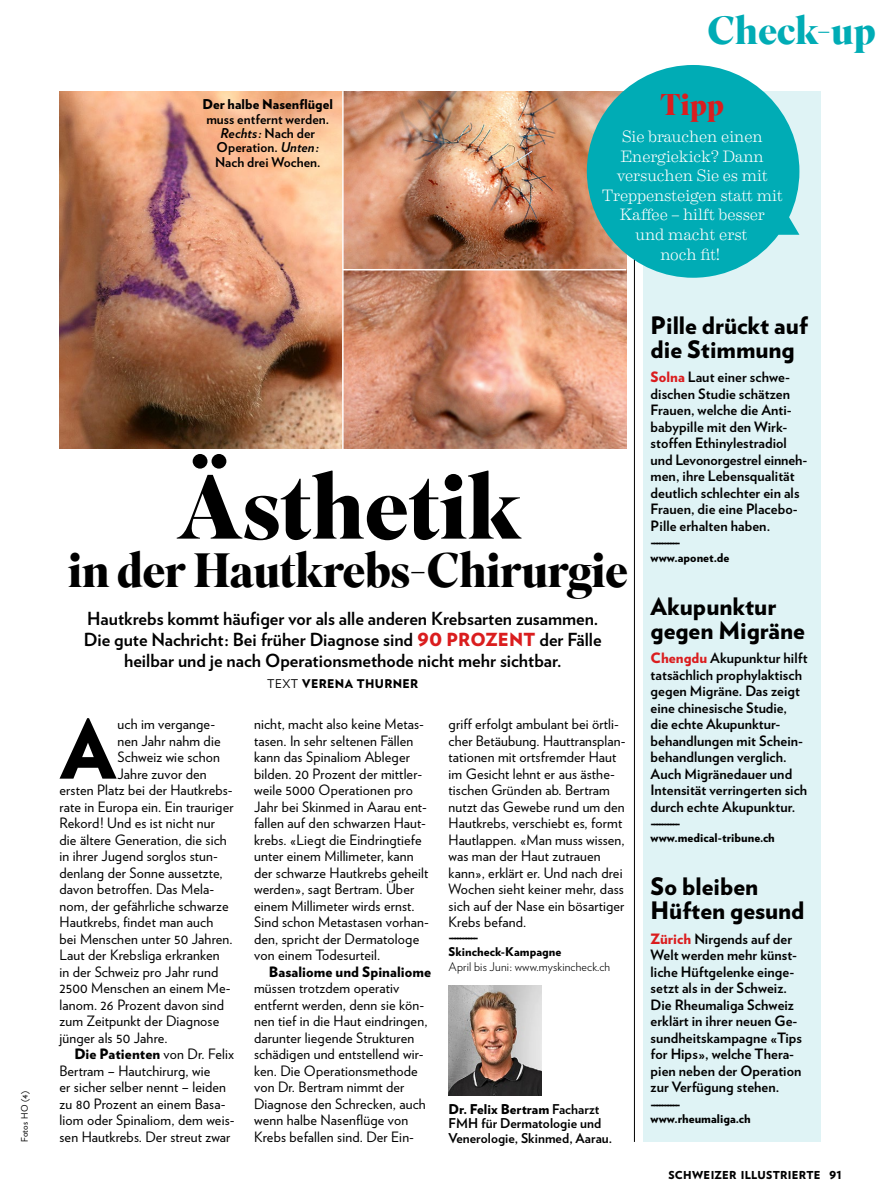
<style>
.page{position:relative;width:893px;height:1200px;background:#fff}
.page>*{position:absolute;margin:0;border:0;box-sizing:border-box;transform-origin:0 0}
._200_TitSup_60_x04_S{font:700 90px "Superior Title";letter-spacing:-.01em;color:#000}
._516___LT_VBook_FS_I{font:900 81.75px "Verlag";color:#000}
._200_TitSup_32_x04_S{font:700 48px "Superior Title";letter-spacing:-.02em;color:#000}
.t1{font:700 39px "Superior Title";letter-spacing:-.01em;color:#00acb5}
._900_Box_Tit_SupBo_2{font:700 30px "Superior Title";color:#da1d1e}
._900_Box_Tit_16_VerB{font:900 24px/24px "Verlag";color:#000}
._300_Lead_12pt_x06_S{font:700 18px/21px "Verlag";color:#000;text-align:center}
._910_Box_Txt_Eames_1{font:300 16.5px/19.5px "Eames Century Modern";letter-spacing:-.01em;color:#fff;text-align:center}
._517_LT_VBook_FS_EZ{font:14.25px/16.5px "Verlag";letter-spacing:.01em;color:#000}
._526_LT_VBold_FS_x08{font:700 14.25px/16.5px "Verlag";letter-spacing:.005em;color:#000}
._516___LT_VBook_FS_I-2{font:14.25px "Verlag";letter-spacing:.01em;color:#000}
._805_Legi_8_0_VLight{font:14.25px "Verlag Black SC800";color:#000}
._526_LT_VBold_FS_x08-2{font:14.25px "Verlag Black SC800";color:#000}
._850___Legi_9_VBold{font:700 13.5px/14.2px "Verlag";letter-spacing:.005em;color:#000}
._805_Legi_8_0_VLight-2{font:900 12px "Verlag";letter-spacing:.005em;color:#000}
._805_Legi_8_0_VLight-3{font:300 12px/14.2px "Verlag";letter-spacing:.01em;color:#000}
._400_AUTOR_VerBlack{font:900 12px "Verlag";letter-spacing:.03em;color:#000}
.t2{font:900 10.95px "Verlag";letter-spacing:.025em;color:#000}
._400_Fotobyline_x12{font:9px "Verlag";letter-spacing:.025em;color:#000}
.s1{font-weight:900}
.s2{font-style:italic}
.s3{font-weight:900;color:#da1d1e}
.s4{font-weight:400}
.s5{font-family:"Verlag Black SC800";font-weight:400}
</style>
<div class="page">
<hr style="left:634px;top:91px;width:1px;height:1050px;background:#000">
<img style="left:60px;top:91px;width:282px;height:357px">
<svg style="left:344px;top:270px;width:282px;height:178px;background:#cf8f73"></svg>
<img style="left:344px;top:91px;width:243px;height:178px">
<img style="left:449px;top:985px;width:92px;height:109px">
<div style="left:643px;top:91px;width:178px;height:1050px;background:#dff3f5"></div>
<svg style="left:587px;top:65px;width:212px;height:213px;background:#30b5bb"></svg>
<p class="_400_Fotobyline_x12" style="left:18px;top:1141px;width:52px;rotate:-90deg">Fotos HO (4)</p>
<p class="_850___Legi_9_VBold" style="left:203px;top:97px;width:132px;text-align:center"><span class="s1">Der halbe Nasenflügel </span>muss entfernt werden.<br><span class="s2">Rechts:</span> Nach der<br>Operation. <span class="s2">Unten:<br></span>Nach drei Wochen.</p>
<p class="t1" style="left:708px;top:6px;width:170px">Check-up</p>
<p class="_900_Box_Tit_SupBo_2" style="left:661px;top:86px;width:65px">Tipp</p>
<p class="_910_Box_Txt_Eames_1" style="left:602px;top:126px;width:183px">Sie brauchen einen<br>Energiekick? Dann versuchen Sie es mit<br>Treppensteigen statt mit<br>Kaffee – hilft besser<br>und macht erst<br>noch fit!</p>
<p class="_900_Box_Tit_16_VerB" style="left:651px;top:312px;width:159px">Pille drückt auf die Stimmung</p>
<p class="_200_TitSup_60_x04_S" style="left:176px;top:451px;width:347px">Ästhetik</p>
<p class="_200_TitSup_32_x04_S" style="left:68px;top:540px;width:562px">in der Hautkrebs-Chirurgie</p>
<p class="_300_Lead_12pt_x06_S" style="left:87px;top:607px;width:513px">Hautkrebs kommt häufiger vor als alle anderen Krebsarten zusammen.</p>
<p class="_300_Lead_12pt_x06_S" style="left:84px;top:628px;width:519px">Die gute Nachricht: Bei früher Diagnose sind <span class="s3">90 PROZENT</span> der Fälle heilbar und je nach Operationsmethode nicht mehr sichtbar.</p>
<p class="_400_AUTOR_VerBlack" style="left:267px;top:674px;width:153px"><span class="s4">TEXT</span> VERENA THURNER</p>
<p class="_516___LT_VBook_FS_I" style="left:60px;top:681px;width:57px">A</p>
<p class="_516___LT_VBook_FS_I-2" style="left:117px;top:713px;width:99px">uch im vergange-</p>
<p class="_516___LT_VBook_FS_I-2" style="left:117px;top:729px;width:105px">nen Jahr nahm die</p>
<p class="_516___LT_VBook_FS_I-2" style="left:117px;top:746px;width:104px">Schweiz wie schon</p>
<p class="_516___LT_VBook_FS_I-2" style="left:117px;top:762px;width:91px">Jahre zuvor den</p>
<p class="_516___LT_VBook_FS_I-2" style="left:60px;top:779px;width:175px">ersten Platz bei der Hautkrebs-</p>
<p class="_516___LT_VBook_FS_I-2" style="left:60px;top:795px;width:176px">rate in Europa ein. Ein trauriger</p>
<p class="_516___LT_VBook_FS_I-2" style="left:60px;top:812px;width:157px">Rekord! Und es ist nicht nur</p>
<p class="_516___LT_VBook_FS_I-2" style="left:60px;top:828px;width:169px">die ältere Generation, die sich</p>
<p class="_516___LT_VBook_FS_I-2" style="left:60px;top:845px;width:160px">in ihrer Jugend sorglos stun-</p>
<p class="_516___LT_VBook_FS_I-2" style="left:60px;top:861px;width:165px">denlang der Sonne aussetzte,</p>
<p class="_516___LT_VBook_FS_I-2" style="left:60px;top:878px;width:156px">davon betroffen. Das Mela-</p>
<p class="_516___LT_VBook_FS_I-2" style="left:60px;top:894px;width:171px">nom, der gefährliche schwarze</p>
<p class="_516___LT_VBook_FS_I-2" style="left:60px;top:911px;width:155px">Hautkrebs, findet man auch</p>
<p class="_516___LT_VBook_FS_I-2" style="left:60px;top:927px;width:175px">bei Menschen unter 50 Jahren.</p>
<p class="_516___LT_VBook_FS_I-2" style="left:60px;top:944px;width:162px">Laut der Krebsliga erkranken</p>
<p class="_516___LT_VBook_FS_I-2" style="left:60px;top:960px;width:160px">in der Schweiz pro Jahr rund</p>
<p class="_516___LT_VBook_FS_I-2" style="left:60px;top:977px;width:173px">2500 Menschen an einem Me-</p>
<p class="_516___LT_VBook_FS_I-2" style="left:60px;top:993px;width:166px">lanom. 26 Prozent davon sind</p>
<p class="_516___LT_VBook_FS_I-2" style="left:60px;top:1010px;width:161px">zum Zeitpunkt der Diagnose</p>
<p class="_516___LT_VBook_FS_I-2" style="left:60px;top:1026px;width:109px">jünger als 50 Jahre.</p>
<p class="_517_LT_VBook_FS_EZ" style="left:60px;top:1044px;width:176px;text-indent:15px"><span class="s1">Die Patienten</span> von Dr. Felix<br>Bertram – Hautchirurg, wie<br>er sicher selber nennt – leiden zu 80 Prozent an einem Basa&shy;liom oder Spinaliom, dem weis&shy;sen Hautkrebs. Der streut zwar</p>
<p class="_517_LT_VBook_FS_EZ" style="left:254px;top:714px;width:176px">nicht, macht also keine Metas&shy;tasen. In sehr seltenen Fällen kann das Spinaliom Ableger bilden. 20 Prozent der mittler&shy;weile 5000 Operationen pro<br>Jahr bei Skinmed in Aarau ent&shy;fallen auf den schwarzen Haut&shy;krebs. «Liegt die Eindringtiefe unter einem Millimeter, kann der schwarze Hautkrebs geheilt werden», sagt Bertram. Über einem Millimeter wirds ernst.<br>Sind schon Metastasen vorhan&shy;den, spricht der Dermatologe von einem Todesurteil.</p>
<p class="_517_LT_VBook_FS_EZ" style="left:254px;top:962px;width:178px;text-indent:15px"><span class="s1">Basaliome und Spinaliome </span>müssen trotzdem operativ entfernt werden, denn sie kön&shy;nen tief in die Haut eindringen, darunter liegende Strukturen schädigen und entstellend wir&shy;ken. Die Operationsmethode von Dr. Bertram nimmt der<br>Diagnose den Schrecken, auch wenn halbe Nasenflüge von<br>Krebs befallen sind. Der Ein-</p>
<p class="_517_LT_VBook_FS_EZ" style="left:449px;top:714px;width:178px">griff erfolgt ambulant bei örtli&shy;cher Betäubung. Hauttransplan&shy;tationen mit ortsfremder Haut im Gesicht lehnt er aus ästhe&shy;tischen Gründen ab. Bertram nutzt das Gewebe rund um den<br>Hautkrebs, verschiebt es, formt<br>Hautlappen. «Man muss wissen, was man der Haut zutrauen kann», erklärt er. Und nach drei<br>Wochen sieht keiner mehr, dass sich auf der Nase ein bösartiger<br>Krebs befand.</p>
<p class="_805_Legi_8_0_VLight" style="left:449px;top:925px;width:31px">----------</p>
<p class="_805_Legi_8_0_VLight-3" style="left:449px;top:944px;width:163px"><span class="s1">Skincheck-Kampagne<br></span>April bis Juni: www.myskincheck.ch</p>
<p class="_850___Legi_9_VBold" style="left:449px;top:1100px;width:165px"><span class="s1">Dr. Felix Bertram</span> Facharzt<br>FMH für Dermatologie und<br>Venerologie, Skinmed, Aarau.</p>
<p class="_526_LT_VBold_FS_x08" style="left:651px;top:368px;width:158px"><span class="s3">Solna</span> Laut einer schwe&shy;dischen Studie schätzen<br>Frauen, welche die Anti&shy;babypille mit den Wirk&shy;stoffen Ethinylestradiol und Levonorgestrel einneh&shy;men, ihre Lebensqualität deutlich schlechter ein als<br>Frauen, die eine Placebo-<br>Pille erhalten haben.<br><span class="s5">----------</span></p>
<p class="_805_Legi_8_0_VLight-2" style="left:651px;top:547px;width:80px">www.aponet.de</p>
<p class="_900_Box_Tit_16_VerB" style="left:651px;top:592px;width:156px">Akupunktur gegen Migräne</p>
<p class="_526_LT_VBold_FS_x08" style="left:651px;top:648px;width:158px"><span class="s3">Chengdu</span> Akupunktur hilft tatsächlich prophylaktisch gegen Migräne. Das zeigt eine chinesische Studie, die echte Akupunktur&shy;behandlungen mit Schein&shy;behandlungen verglich.<br>Auch Migränedauer und<br>Intensität verringerten sich durch echte Akupunktur.</p>
<p class="_526_LT_VBold_FS_x08-2" style="left:651px;top:811px;width:31px">----------</p>
<p class="_805_Legi_8_0_VLight-2" style="left:651px;top:828px;width:126px">www.medical-tribune.ch</p>
<p class="_900_Box_Tit_16_VerB" style="left:651px;top:873px;width:155px">So bleiben<br>Hüften gesund</p>
<p class="_526_LT_VBold_FS_x08" style="left:651px;top:929px;width:153px"><span class="s3">Zürich</span> Nirgends auf der<br>Welt werden mehr künst&shy;liche Hüftgelenke einge&shy;setzt als in der Schweiz.<br>Die Rheumaliga Schweiz erklärt in ihrer neuen Ge&shy;sundheitskampagne «Tips for Hips», welche Thera&shy;pien neben der Operation zur Verfügung stehen.</p>
<p class="_805_Legi_8_0_VLight" style="left:651px;top:1091px;width:31px">----------</p>
<p class="_805_Legi_8_0_VLight-2" style="left:651px;top:1108px;width:101px">www.rheumaliga.ch</p>
<p class="t2" style="left:668px;top:1165px;width:154px">SCHWEIZER ILLUSTRIERTE</p>
<p class="t2" style="left:829px;top:1165px;width:14px">91</p>
</div>
